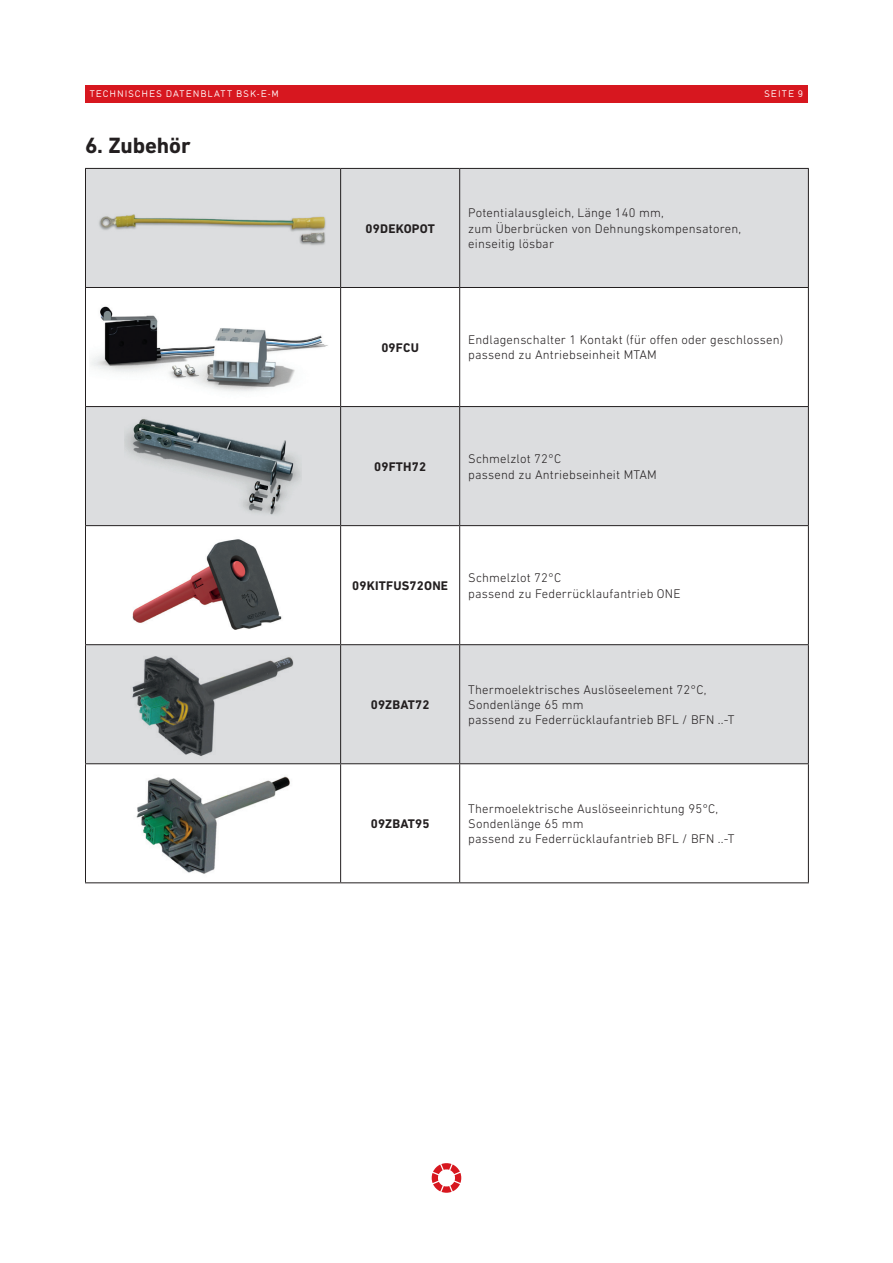
<style>
.page{position:relative;width:893px;height:1263px;background:#fff}
.page>*{position:absolute;margin:0;border:0;box-sizing:border-box;transform-origin:0 0}
.t1{font:700 22.5px "DIN Next LT Pro";letter-spacing:-.005em;color:#231f20}
.t2{font:300 12.75px/15.3px "DIN Next LT Pro";letter-spacing:.015em;color:#231f20}
.t3{font:700 12.75px "DIN Next LT Pro";letter-spacing:.015em;color:#231f20}
.t4{font:9px "DIN17 SB";letter-spacing:.115em;color:#fff}
</style>
<div class="page">
<div style="left:85px;top:85px;width:723px;height:17px;background:#d7171f"></div>
<svg style="left:432px;top:1163px;width:29px;height:30px"></svg>
<svg style="left:86px;top:169px;width:722px;height:594px;fill:#dcdddf"></svg>
<hr style="left:85px;top:168px;width:256px;height:1px;background:#231f20">
<hr style="left:85px;top:169px;width:1px;height:118px;background:#231f20">
<hr style="left:341px;top:168px;width:119px;height:1px;background:#231f20">
<hr style="left:340px;top:169px;width:1px;height:118px;background:#231f20">
<hr style="left:460px;top:168px;width:349px;height:1px;background:#231f20">
<hr style="left:459px;top:169px;width:1px;height:118px;background:#231f20">
<hr style="left:808px;top:169px;width:1px;height:118px;background:#231f20">
<hr style="left:85px;top:287px;width:256px;height:1px;background:#231f20">
<hr style="left:85px;top:288px;width:1px;height:118px;background:#231f20">
<hr style="left:341px;top:287px;width:119px;height:1px;background:#231f20">
<hr style="left:340px;top:288px;width:1px;height:118px;background:#231f20">
<hr style="left:460px;top:287px;width:349px;height:1px;background:#231f20">
<hr style="left:459px;top:288px;width:1px;height:118px;background:#231f20">
<hr style="left:808px;top:288px;width:1px;height:118px;background:#231f20">
<hr style="left:85px;top:406px;width:256px;height:1px;background:#231f20">
<hr style="left:85px;top:407px;width:1px;height:118px;background:#231f20">
<hr style="left:341px;top:406px;width:119px;height:1px;background:#231f20">
<hr style="left:340px;top:407px;width:1px;height:118px;background:#231f20">
<hr style="left:460px;top:406px;width:349px;height:1px;background:#231f20">
<hr style="left:459px;top:407px;width:1px;height:118px;background:#231f20">
<hr style="left:808px;top:407px;width:1px;height:118px;background:#231f20">
<hr style="left:85px;top:525px;width:256px;height:1px;background:#231f20">
<hr style="left:85px;top:526px;width:1px;height:118px;background:#231f20">
<hr style="left:341px;top:525px;width:119px;height:1px;background:#231f20">
<hr style="left:340px;top:526px;width:1px;height:118px;background:#231f20">
<hr style="left:460px;top:525px;width:349px;height:1px;background:#231f20">
<hr style="left:459px;top:526px;width:1px;height:118px;background:#231f20">
<hr style="left:808px;top:526px;width:1px;height:118px;background:#231f20">
<hr style="left:85px;top:644px;width:256px;height:1px;background:#231f20">
<hr style="left:85px;top:645px;width:1px;height:118px;background:#231f20">
<hr style="left:341px;top:644px;width:119px;height:1px;background:#231f20">
<hr style="left:340px;top:645px;width:1px;height:118px;background:#231f20">
<hr style="left:460px;top:644px;width:349px;height:1px;background:#231f20">
<hr style="left:459px;top:645px;width:1px;height:118px;background:#231f20">
<hr style="left:808px;top:645px;width:1px;height:118px;background:#231f20">
<hr style="left:85px;top:763px;width:256px;height:1px;background:#231f20">
<hr style="left:85px;top:764px;width:1px;height:118px;background:#231f20">
<hr style="left:341px;top:763px;width:119px;height:1px;background:#231f20">
<hr style="left:340px;top:764px;width:1px;height:118px;background:#231f20">
<hr style="left:460px;top:763px;width:349px;height:1px;background:#231f20">
<hr style="left:459px;top:764px;width:1px;height:118px;background:#231f20">
<hr style="left:808px;top:764px;width:1px;height:118px;background:#231f20">
<hr style="left:85px;top:882px;width:256px;height:1px;background:#231f20">
<hr style="left:341px;top:882px;width:119px;height:1px;background:#231f20">
<hr style="left:460px;top:882px;width:349px;height:1px;background:#231f20">
<img style="left:89px;top:292px;width:247px;height:111px">
<img style="left:124px;top:415px;width:177px;height:104px">
<img style="left:101px;top:530px;width:223px;height:111px">
<img style="left:127px;top:649px;width:172px;height:111px">
<img style="left:136px;top:776px;width:154px;height:98px">
<img style="left:98px;top:211px;width:229px;height:35px">
<p class="t4" style="left:90px;top:88px;width:191px">TECHNISCHES DATENBLATT BSK-E-M</p>
<p class="t4" style="left:764px;top:88px;width:40px">SEITE 9</p>
<h1 class="t1" style="left:85px;top:132px;width:107px">6. Zubehör</h1>
<p class="t3" style="left:366px;top:221px;width:71px">09DEKOPOT</p>
<p class="t2" style="left:468px;top:205px;width:274px">Potentialausgleich, Länge 140 mm,<br>zum Überbrücken von Dehnungskompensatoren, einseitig lösbar</p>
<p class="t3" style="left:381px;top:340px;width:39px">09FCU</p>
<p class="t2" style="left:468px;top:332px;width:317px">Endlagenschalter 1 Kontakt (für offen oder geschlossen) passend zu Antriebseinheit MTAM</p>
<p class="t3" style="left:374px;top:459px;width:54px">09FTH72</p>
<p class="t2" style="left:468px;top:451px;width:190px">Schmelzlot 72°C<br>passend zu Antriebseinheit MTAM</p>
<p class="t3" style="left:352px;top:578px;width:97px">09KITFUS72ONE</p>
<p class="t2" style="left:468px;top:570px;width:214px">Schmelzlot 72°C<br>passend zu Federrücklaufantrieb ONE</p>
<p class="t3" style="left:371px;top:697px;width:60px">09ZBAT72</p>
<p class="t3" style="left:371px;top:816px;width:60px">09ZBAT95</p>
<p class="t2" style="left:468px;top:682px;width:268px">Thermoelektrisches Auslöseelement 72°C,<br>Sondenlänge 65 mm<br>passend zu Federrücklaufantrieb BFL / BFN ..-T</p>
<p class="t2" style="left:468px;top:801px;width:268px">Thermoelektrische Auslöseeinrichtung 95°C,<br>Sondenlänge 65 mm<br>passend zu Federrücklaufantrieb BFL / BFN ..-T</p>
</div>
